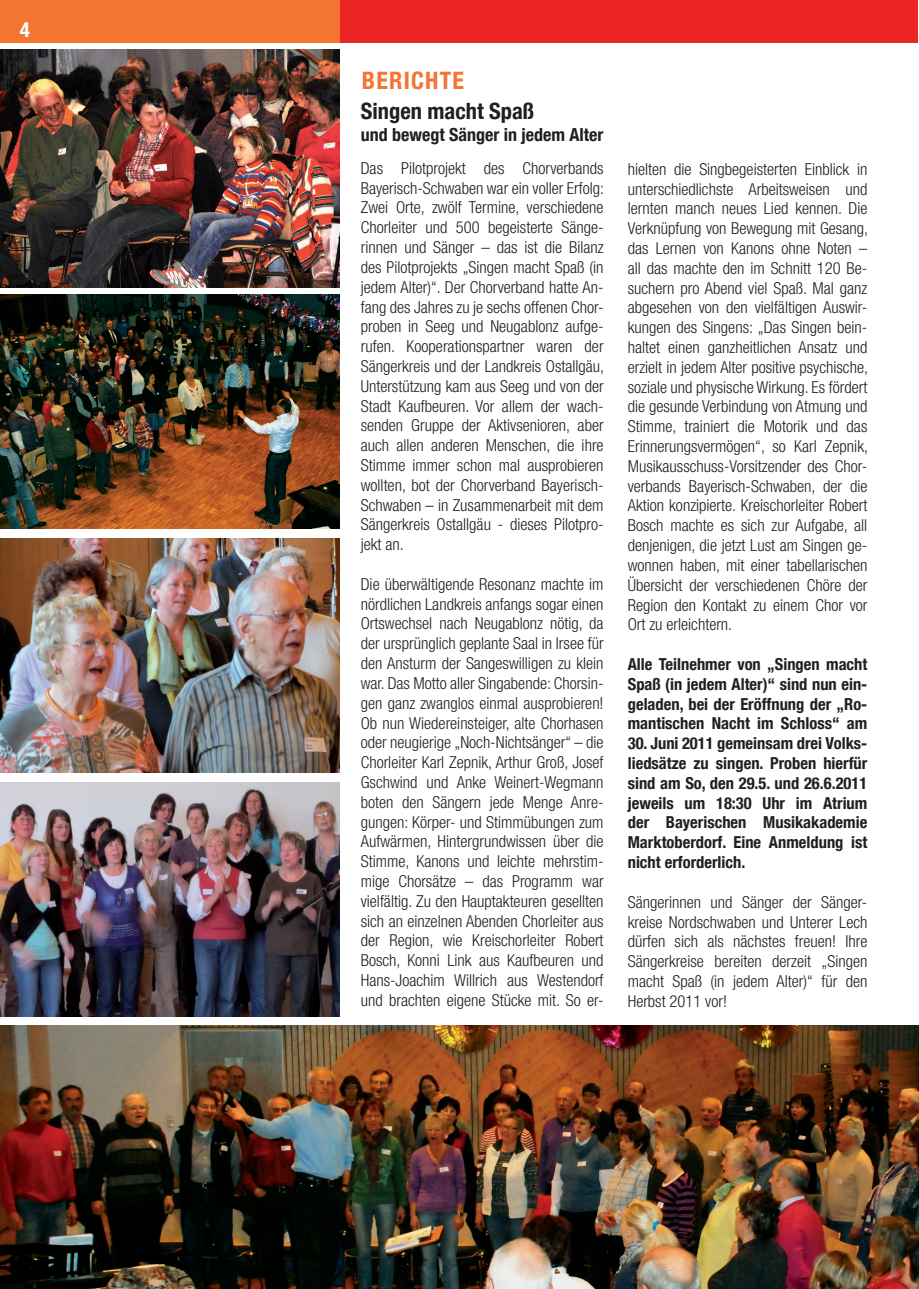
<style>
.page{position:relative;width:919px;height:1289px;background:#fff}
.page>*{position:absolute;margin:0;border:0;box-sizing:border-box;transform-origin:0 0}
.t1{font:700 condensed 24px "Helvetica Neue LT Com";color:#f37530}
.t2{font:700 condensed 22.5px "Helvetica Neue LT Com";color:#231f20}
.t3{font:700 condensed 21px "Helvetica Neue LT Com";color:#fff}
.t4{font:700 condensed 18px "Helvetica Neue LT Com";color:#231f20}
.t5{font:300 condensed 16.5px/19.8px "Helvetica Neue LT Com";color:#231f20;text-align:justify}
.t6{font:700 condensed 16.5px/19.8px "Helvetica Neue LT Com";color:#231f20;text-align:justify}
</style>
<div class="page">
<div style="left:0;top:0;width:340px;height:43px;background:#f37530"></div>
<div style="left:340px;top:0;width:577px;height:43px;background:#eb2523"></div>
<img style="left:0;top:49px;width:339px;height:238px">
<img style="left:0;top:294px;width:340px;height:234px">
<img style="left:0;top:1025px;width:918px;height:263px">
<img style="left:0;top:538px;width:340px;height:234px">
<img style="left:0;top:782px;width:340px;height:234px">
<p class="t3" style="left:20px;top:17px;width:12px">4</p>
<h1 class="t1" style="left:362px;top:66px;width:91px">BERICHTE</h1>
<h2 class="t2" style="left:361px;top:97px;width:175px">Singen macht Spaß</h2>
<p class="t4" style="left:361px;top:123px;width:244px">und bewegt Sänger in jedem Alter</p>
<p class="t5" style="left:361px;top:158px;width:245px">Das Pilotprojekt des Chorverbands Bayerisch-Schwaben war ein voller Erfolg:<br>Zwei Orte, zwölf Termine, verschiedene Chorleiter und 500 begeisterte Sänge&shy;rinnen und Sänger – das ist die Bilanz des Pilotprojekts „Singen macht Spaß (in jedem Alter)“. Der Chorverband hatte An&shy;fang des Jahres zu je sechs offenen Chor&shy;proben in Seeg und Neugablonz aufge&shy;rufen. Kooperationspartner waren der Sängerkreis und der Landkreis Ostallgäu, Unterstützung kam aus Seeg und von der Stadt Kaufbeuren. Vor allem der wach&shy;senden Gruppe der Aktivsenioren, aber auch allen anderen Menschen, die ihre Stimme immer schon mal ausprobieren wollten, bot der Chorverband Bayerisch-Schwaben – in Zusammenarbeit mit dem Sängerkreis Ostallgäu - dieses Pilotpro&shy;jekt an.</p>
<p class="t5" style="left:361px;top:574px;width:244px">Die überwältigende Resonanz machte im nördlichen Landkreis anfangs sogar einen Ortswechsel nach Neugablonz nötig, da der ursprünglich geplante Saal in Irsee für den Ansturm der Sangeswilligen zu klein war. Das Motto aller Singabende: Chorsin&shy;gen ganz zwanglos einmal ausprobieren!<br>Ob nun Wiedereinsteiger, alte Chorhasen oder neugierige „Noch-Nichtsänger“ – die Chorleiter Karl Zepnik, Arthur Groß, Josef Gschwind und Anke Weinert-Wegmann boten den Sängern jede Menge Anre&shy;gungen: Körper- und Stimmübungen zum Aufwärmen, Hintergrundwissen über die Stimme, Kanons und leichte mehrstim&shy;mige Chorsätze – das Programm war vielfältig. Zu den Hauptakteuren gesellten sich an einzelnen Abenden Chorleiter aus der Region, wie Kreischorleiter Robert Bosch, Konni Link aus Kaufbeuren und Hans-Joachim Willrich aus Westendorf und brachten eigene Stücke mit. So er-</p>
<p class="t5" style="left:627px;top:159px;width:242px">hielten die Singbegeisterten Einblick in unterschiedlichste Arbeitsweisen und lernten manch neues Lied kennen. Die Verknüpfung von Bewegung mit Gesang, das Lernen von Kanons ohne Noten – all das machte den im Schnitt 120 Be&shy;suchern pro Abend viel Spaß. Mal ganz abgesehen von den vielfältigen Auswir&shy;kungen des Singens: „Das Singen bein&shy;haltet einen ganzheitlichen Ansatz und erzielt in jedem Alter positive psychische, soziale und physische Wirkung. Es fördert die gesunde Verbindung von Atmung und Stimme, trainiert die Motorik und das Erinnerungsvermögen“, so Karl Zepnik, Musikausschuss-Vorsitzender des Chor&shy;verbands Bayerisch-Schwaben, der die Aktion konzipierte. Kreischorleiter Robert Bosch machte es sich zur Aufgabe, all denjenigen, die jetzt Lust am Singen ge&shy;wonnen haben, mit einer tabellarischen Übersicht der verschiedenen Chöre der Region den Kontakt zu einem Chor vor Ort zu erleichtern.</p>
<p class="t6" style="left:627px;top:654px;width:241px">Alle Teilnehmer von „Singen macht Spaß (in jedem Alter)“ sind nun ein&shy;geladen, bei der Eröffnung der „Ro&shy;mantischen Nacht im Schloss“ am</p>
<p class="t6" style="left:627px;top:733px;width:241px">30. Juni 2011 gemeinsam drei Volks&shy;liedsätze zu singen. Proben hierfür sind am So, den 29.5. und 26.6.2011 jeweils um 18:30 Uhr im Atrium der Bayerischen Musikakademie Marktoberdorf. Eine Anmeldung ist nicht erforderlich.</p>
<p class="t5" style="left:627px;top:891px;width:241px">Sängerinnen und Sänger der Sänger&shy;kreise Nordschwaben und Unterer Lech dürfen sich als nächstes freuen! Ihre Sängerkreise bereiten derzeit „Singen macht Spaß (in jedem Alter)“ für den Herbst 2011 vor!</p>
</div>
